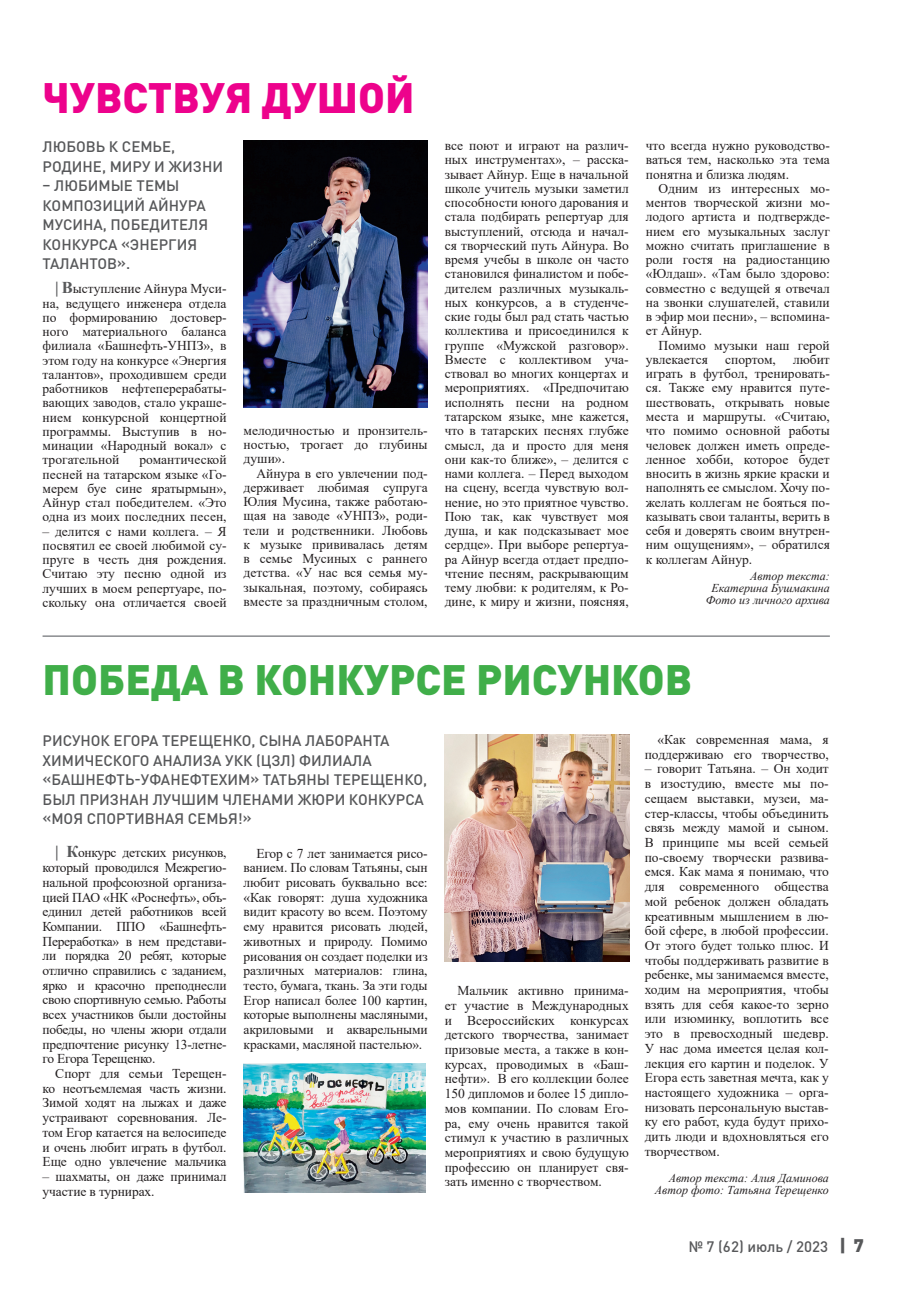
<style>
.page{position:relative;width:915px;height:1306px;background:#fff}
.page>*{position:absolute;margin:0;border:0;box-sizing:border-box;transform-origin:0 0}
.ЗАГОЛОВОК{font:900 42px "DIN Pro";color:#40ae49}
.ЗАГОЛОВОК-2{font:900 42px "DIN Pro";color:#ed028c}
._1_абзац{font:500 15px/19.5px "DIN Pro";color:#57585a}
.текст{font:13.5px/14.2px "Times New Roman";color:#231f20;text-align:justify}
.Авторы{font:italic 12px "Times New Roman";color:#231f20}
.s1{font-weight:700;font-size:16.5px;color:#57585a}
.s2{font-weight:900;font-size:18px}
</style>
<div class="page">
<hr style="left:43px;top:635px;width:786px;height:2px;background:#8a8c8f">
<img style="left:243px;top:141px;width:184px;height:266px">
<img style="left:444px;top:734px;width:185px;height:227px">
<img style="left:243px;top:1063px;width:182px;height:129px">
<p class="ЗАГОЛОВОК-2" style="left:43px;top:69px;width:373px">ЧУВСТВУЯ ДУШОЙ</p>
<p class="_1_абзац" style="left:43px;top:136px;width:182px">ЛЮБОВЬ К СЕМЬЕ,<br>РОДИНЕ, МИРУ И ЖИЗНИ</p>
<p class="_1_абзац" style="left:43px;top:175px;width:167px">– ЛЮБИМЫЕ ТЕМЫ<br>КОМПОЗИЦИЙ АЙНУРА<br>МУСИНА, ПОБЕДИТЕЛЯ<br>КОНКУРСА «ЭНЕРГИЯ<br>ТАЛАНТОВ».</p>
<p class="текст" style="left:43px;top:281px;width:185px;text-indent:13px"><span class="s1">| В</span>ыступление Айнура Муси&shy;на, ведущего инженера отдела по формированию достовер&shy;ного материального баланса филиала «Башнефть-УНПЗ», в этом году на конкурсе «Энергия талантов», проходившем среди работников нефтеперерабаты&shy;вающих заводов, стало украше&shy;нием конкурсной концертной программы. Выступив в но&shy;минации «Народный вокал» с трогательной</p>
<p class="текст" style="left:43px;top:452px;width:185px;text-indent:97px">романтической песней на татарском языке «Го&shy;мерем буе сине яратырмын», Айнур стал победителем. «Это одна из моих последних песен,</p>
<p class="текст" style="left:43px;top:523px;width:185px">– делится с нами коллега. – Я посвятил ее своей любимой су&shy;пруге в честь дня рождения.<br>Считаю эту песню одной из лучших в моем репертуаре, по&shy;скольку она отличается своей</p>
<p class="текст" style="left:243px;top:422px;width:185px">мелодичностью и пронзитель&shy;ностью, трогает до глубины души».</p>
<p class="текст" style="left:243px;top:465px;width:185px;text-indent:13px">Айнура в его увлечении под&shy;держивает любимая супруга Юлия Мусина, также работаю&shy;щая на заводе «УНПЗ», роди&shy;тели и родственники. Любовь к музыке прививалась детям в семье Мусиных с раннего детства. «У нас вся семья му&shy;зыкальная, поэтому, собираясь вместе за праздничным столом,</p>
<p class="текст" style="left:444px;top:138px;width:185px">все поют и играют на различ&shy;ных инструментах», – расска&shy;зывает Айнур. Еще в начальной школе учитель музыки заметил способности юного дарования и стала подбирать репертуар для выступлений, отсюда и начал&shy;ся творческий путь Айнура. Во время учебы в школе он часто становился финалистом и побе&shy;дителем различных музыкаль&shy;ных конкурсов, а в студенче&shy;ские годы был рад стать частью коллектива и присоединился к группе «Мужской разговор».<br>Вместе с коллективом уча&shy;ствовал во многих концертах и мероприятиях. «Предпочитаю исполнять песни на родном татарском языке, мне кажется, что в татарских песнях глубже смысл, да и просто для меня они как-то ближе», – делится с нами коллега. – Перед выходом на сцену, всегда чувствую вол&shy;нение, но это приятное чувство.<br>Пою так, как чувствует моя душа, и как подсказывает мое сердце». При выборе репертуа&shy;ра Айнур всегда отдает предпо&shy;чтение песням, раскрывающим тему любви: к родителям, к Ро&shy;дине, к миру и жизни, поясняя,</p>
<p class="текст" style="left:645px;top:138px;width:185px">что всегда нужно руководство&shy;ваться тем, насколько эта тема понятна и близка людям.</p>
<p class="текст" style="left:645px;top:181px;width:185px;text-indent:13px">Одним из интересных мо&shy;ментов творческой жизни мо&shy;лодого артиста и подтвержде&shy;нием его музыкальных заслуг можно считать приглашение в роли гостя на радиостанцию «Юлдаш». «Там было здорово: совместно с ведущей я отвечал на звонки слушателей, ставили в эфир мои песни», – вспомина&shy;ет Айнур.</p>
<p class="текст" style="left:645px;top:337px;width:185px;text-indent:13px">Помимо музыки наш герой увлекается</p>
<p class="текст" style="left:645px;top:352px;width:185px;text-indent:147px">любит играть в футбол, тренировать&shy;ся. Также ему нравится путе&shy;шествовать, открывать новые места и маршруты. «Считаю, что помимо основной работы человек должен иметь опреде&shy;ленное хобби, которое будет вносить в жизнь яркие краски и наполнять ее смыслом. Хочу по&shy;желать коллегам не бояться по&shy;казывать свои таланты, верить в себя и доверять своим внутрен&shy;ним ощущениям», – обратился к коллегам Айнур.</p>
<p class="Авторы" style="left:750px;top:568px;width:81px">Автор текста:</p>
<p class="Авторы" style="left:711px;top:580px;width:120px">Екатерина Бушмакина</p>
<p class="Авторы" style="left:705px;top:592px;width:125px">Фото из личного архива</p>
<p class="текст" style="left:725px;top:352px;width:52px">спортом,</p>
<p class="ЗАГОЛОВОК" style="left:43px;top:651px;width:651px">ПОБЕДА В КОНКУРСЕ РИСУНКОВ</p>
<p class="_1_абзац" style="left:43px;top:730px;width:386px">РИСУНОК ЕГОРА ТЕРЕЩЕНКО, СЫНА ЛАБОРАНТА ХИМИЧЕСКОГО АНАЛИЗА УКК (ЦЗЛ) ФИЛИАЛА «БАШНЕФТЬ-УФАНЕФТЕХИМ» ТАТЬЯНЫ ТЕРЕЩЕНКО, БЫЛ ПРИЗНАН ЛУЧШИМ ЧЛЕНАМИ ЖЮРИ КОНКУРСА «МОЯ СПОРТИВНАЯ СЕМЬЯ!»</p>
<p class="текст" style="left:43px;top:845px;width:185px;line-height:14.7px;text-indent:13px"><span class="s1">| К</span>онкурс детских рисунков, который проводился Межрегио&shy;нальной профсоюзной организа&shy;цией ПАО «НК «Роснефть», объ&shy;единил детей работников всей Компании. ППО «Башнефть-Переработка» в нем представи&shy;ли порядка 20 ребят, которые отлично справились с заданием, ярко и красочно преподнесли свою спортивную семью. Работы всех участников были достойны победы, но члены жюри отдали предпочтение рисунку 13-летне&shy;го Егора Терещенко.</p>
<p class="текст" style="left:43px;top:1065px;width:185px;line-height:14.7px;text-indent:13px">Спорт для семьи Терещен&shy;ко неотъемлемая часть жизни.<br>Зимой ходят на лыжах и даже устраивают соревнования. Ле&shy;том Егор катается на велосипеде и очень любит играть в футбол.<br>Еще одно увлечение мальчика</p>
<p class="текст" style="left:43px;top:1168px;width:185px;line-height:14.7px">– шахматы, он даже принимал участие в турнирах.</p>
<p class="текст" style="left:243px;top:845px;width:185px;line-height:14.7px;text-indent:13px">Егор с 7 лет занимается рисо&shy;ванием. По словам Татьяны, сын любит рисовать буквально все: «Как говорят: душа художника видит красоту во всем. Поэтому ему нравится рисовать людей, животных и природу. Помимо рисования он создает поделки из различных материалов: глина, тесто, бумага, ткань. За эти годы Егор написал более 100 картин, которые выполнены масляными, акриловыми и акварельными красками, масляной пастелью».</p>
<p class="текст" style="left:444px;top:982px;width:185px;line-height:14.7px;text-indent:13px">Мальчик активно принима&shy;ет участие в Международных и Всероссийских конкурсах детского творчества, занимает призовые места, а также в кон&shy;курсах, проводимых в «Баш&shy;нефти». В его коллекции более 150 дипломов и более 15 дипло&shy;мов компании. По словам Его&shy;ра, ему очень нравится такой стимул к участию в различных мероприятиях и свою будущую профессию он планирует свя&shy;зать именно с творчеством.</p>
<p class="текст" style="left:644px;top:731px;width:185px;line-height:14.7px;text-align:right">«Как современная мама, я поддерживаю его творчество,</p>
<p class="текст" style="left:644px;top:761px;width:185px;line-height:14.7px">– говорит Татьяна. – Он ходит в изостудию, вместе мы по&shy;сещаем выставки, музеи, ма&shy;стер-классы, чтобы объединить связь между мамой и сыном.<br>В принципе мы всей семьей по-своему творчески развива&shy;емся. Как мама я понимаю, что для современного общества мой ребенок должен обладать креативным мышлением в лю&shy;бой сфере, в любой профессии.<br>От этого будет только плюс. И чтобы поддерживать развитие в ребенке, мы занимаемся вместе, ходим на мероприятия, чтобы взять для себя какое-то зерно или изюминку, воплотить все это в превосходный шедевр.<br>У нас дома имеется целая кол&shy;лекция его картин и поделок. У Егора есть заветная мечта, как у настоящего художника – орга&shy;низовать персональную выстав&shy;ку его работ, куда будут прихо&shy;дить люди и вдохновляться его творчеством.</p>
<p class="Авторы" style="left:668px;top:1169px;width:162px">Автор текста: Алия Даминова</p>
<p class="Авторы" style="left:654px;top:1181px;width:175px">Автор фото: Татьяна Терещенко</p>
<p class="_1_абзац" style="left:688px;top:1235px;width:177px">№ 7 (62) июль / 2023 <span class="s2">| 7</span></p>
</div>
